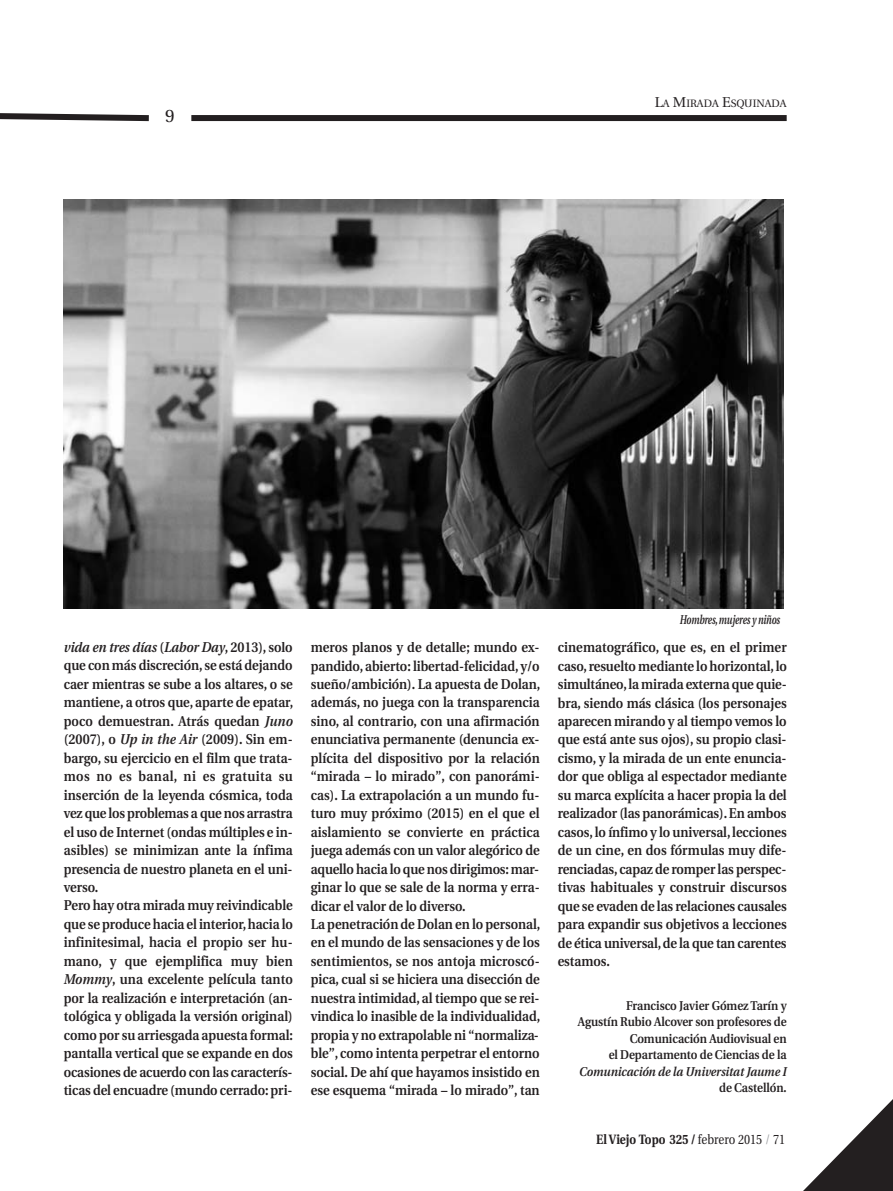
<style>
.page{position:relative;width:893px;height:1191px;background:#fff}
.page>*{position:absolute;margin:0;border:0;box-sizing:border-box;transform-origin:0 0}
.t1{font:18px "Utopia";color:#231f20}
.t2{font:600 14.25px/18.5px "Utopia";letter-spacing:-.005em;color:#231f20;scale:.9 1}
.t3{font:700 13.5px "Utopia";color:#231f20;scale:.85 1}
.t4{font:600 12.75px/16.5px "Utopia";letter-spacing:-.005em;color:#231f20;text-align:right;scale:.9 1}
.t5{font:italic 600 12.75px "Utopia";letter-spacing:-.005em;color:#231f20;scale:.9 1}
.t6{font:italic 600 12.75px "Utopia";letter-spacing:-.005em;color:#231f20;scale:.7 1}
.t7{font:10.65px "Utopia";color:#231f20}
.s1{font-size:14.25px}
.s2{font-style:italic}
.s3{font-weight:400}
.s4{font-weight:400;color:#9d9fa2}
</style>
<div class="page">
<svg style="left:803px;top:1099px;width:90px;height:92px"></svg>
<div style="left:191px;top:115px;width:596px;height:6px;background:#231f20"></div>
<svg style="left:0;top:113px;width:149px;height:9px"></svg>
<img style="left:64px;top:200px;width:719px;height:408px">
<p class="t1" style="left:165px;top:109px;width:11px">9</p>
<p class="t7" style="left:655px;top:99px;width:133px"><span class="s1">L</span>A <span class="s1">M</span>IRADA <span class="s1">E</span>SQUINADA</p>
<p class="t6" style="left:680px;top:614px;width:145px">Hombres, mujeres y niños</p>
<p class="t2" style="left:64px;top:639px;width:256px"><span class="s2">vida en tres días</span> (<span class="s2">Labor Day</span>, 2013), solo que con más discreción, se está dejando caer mientras se sube a los altares, o se mantiene, a otros que, aparte de epatar, poco demuestran. Atrás quedan <span class="s2">Juno </span>(2007), o <span class="s2">Up in the Air</span> (2009). Sin em&shy;bargo, su ejercicio en el film que trata&shy;mos no es banal, ni es gratuita su in serción de la leyenda cósmica, toda vez que los problemas a que nos arrastra el uso de Internet (ondas múltiples e in&shy;asibles) se minimizan ante la ínfima presencia de nuestro planeta en el uni&shy;verso.<br>Pero hay otra mirada muy reivindicable que se produce hacia el interior, hacia lo infinitesimal, hacia el propio ser hu&shy;mano, y que ejemplifica muy bien <span class="s2">Mommy</span>, una excelente película tanto por la realización e interpretación (an&shy;tológica y obligada la versión original) como por su arriesgada apuesta formal: pantalla vertical que se expande en dos ocasiones de acuerdo con las caracterís&shy;ticas del encuadre (mundo cerrado: pri-</p>
<p class="t2" style="left:311px;top:639px;width:257px">meros planos y de detalle; mundo ex&shy;pandido, abierto: libertad-felicidad, y/o sueño/ambición). La apuesta de Dolan, además, no juega con la transparencia sino, al contrario, con una afirmación enunciativa permanente (denuncia ex&shy;plícita del dispositivo por la relación “mirada – lo mirado”, con panorámi&shy;cas). La extrapolación a un mundo fu&shy;turo muy próximo (2015) en el que el aislamiento se convierte en práctica juega además con un valor alegórico de aquello hacia lo que nos dirigimos: mar&shy;ginar lo que se sale de la norma y erra&shy;dicar el valor de lo diverso.<br>La penetración de Dolan en lo personal, en el mundo de las sensaciones y de los sentimientos, se nos antoja microscó&shy;pica, cual si se hiciera una disección de nuestra intimidad, al tiempo que se rei&shy;vindica lo inasible de la individualidad, propia y no extrapolable ni “normaliza&shy;ble”, como intenta perpetrar el entorno social. De ahí que hayamos insistido en ese esquema “mirada – lo mirado”, tan</p>
<p class="t2" style="left:558px;top:639px;width:256px;text-align:justify">cinematográfico, que es, en el primer caso, resuelto mediante lo horizontal, lo simultáneo, la mirada externa que quie&shy;bra, siendo más clásica (los personajes aparecen mirando y al tiempo vemos lo que está ante sus ojos), su propio clasi&shy;cismo, y la mirada de un ente enuncia&shy;dor que obliga al espectador mediante su marca explícita a hacer propia la del realizador (las panorámicas). En ambos casos, lo ínfimo y lo universal, lecciones de un cine, en dos fórmulas muy dife&shy;renciadas, capaz de romper las perspec&shy;tivas habituales y construir discursos que se evaden de las relaciones causales para expandir sus objetivos a lecciones de ética universal, de la que tan carentes estamos.</p>
<p class="t4" style="left:578px;top:998px;width:234px">Francisco Javier Gómez Tarín y<br>Agustín Rubio Alcover son profesores de Comunicación Audiovisual en<br>el Departamento de Ciencias de la</p>
<p class="t5" style="left:579px;top:1066px;width:232px">Comunicación de la Universitat Jaume I</p>
<p class="t4" style="left:719px;top:1080px;width:76px">de Castellón.</p>
<p class="t3" style="left:596px;top:1134px;width:224px">El Viejo Topo 325 / <span class="s3">febrero 2015</span> <span class="s4">/</span> <span class="s3">71</span></p>
</div>
